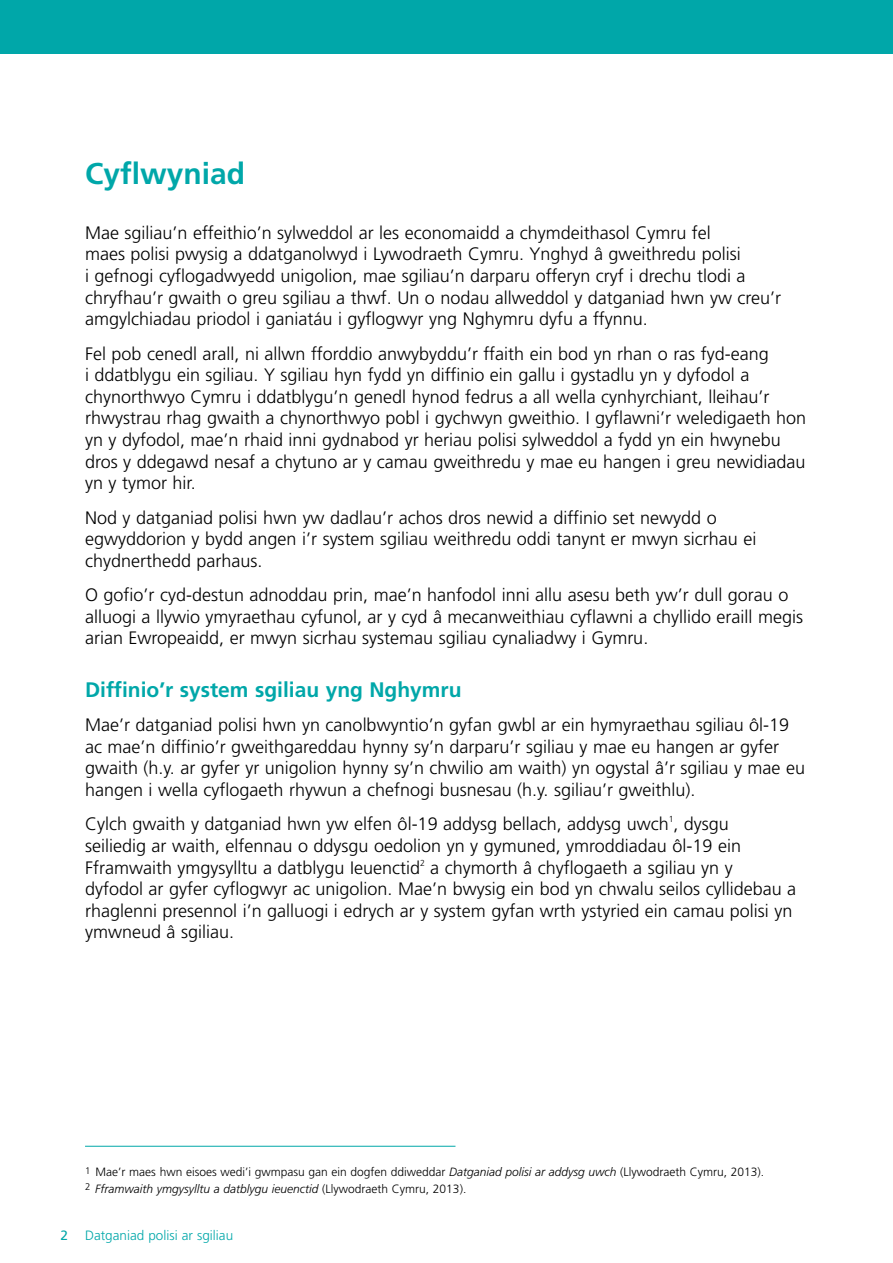
<style>
.page{position:relative;width:893px;height:1263px;background:#fff}
.page>*{position:absolute;margin:0;border:0;box-sizing:border-box;transform-origin:0 0}
.t1{font:700 30px "Frutiger";color:#00a7a9}
.t2{font:700 21px "Frutiger";color:#00a7a9}
.t3{font:300 18px/21.6px "Frutiger";color:#000}
.t4{font:300 13.5px "Frutiger";color:#00a7a9}
.t5{font:13.5px "Frutiger";color:#00a7a9}
.t6{font:300 12px/16.5px "Frutiger";color:#000}
.s1{font-style:italic}
</style>
<div class="page">
<hr style="left:85px;top:1146px;width:370px;height:1px;background:#00a7a9">
<div style="left:0;top:0;width:893px;height:53px;background:#00a7a9"></div>
<h1 class="t1" style="left:85px;top:156px;width:162px">Cyflwyniad</h1>
<p class="t3" style="left:85px;top:222px;width:698px">Mae sgiliau’n effeithio’n sylweddol ar les economaidd a chymdeithasol Cymru fel<br>maes polisi pwysig a ddatganolwyd i Lywodraeth Cymru. Ynghyd â gweithredu polisi<br>i gefnogi cyflogadwyedd unigolion, mae sgiliau’n darparu offeryn cryf i drechu tlodi a chryfhau’r gwaith o greu sgiliau a thwf. Un o nodau allweddol y datganiad hwn yw creu’r amgylchiadau priodol i ganiatáu i gyflogwyr yng Nghymru dyfu a ffynnu.</p>
<p class="t3" style="left:85px;top:343px;width:723px">Fel pob cenedl arall, ni allwn fforddio anwybyddu’r ffaith ein bod yn rhan o ras fyd-eang<br>i ddatblygu ein sgiliau. Y sgiliau hyn fydd yn diffinio ein gallu i gystadlu yn y dyfodol a chynorthwyo Cymru i ddatblygu’n genedl hynod fedrus a all wella cynhyrchiant, lleihau’r rhwystrau rhag gwaith a chynorthwyo pobl i gychwyn gweithio. I gyflawni’r weledigaeth hon yn y dyfodol, mae’n rhaid inni gydnabod yr heriau polisi sylweddol a fydd yn ein hwynebu dros y ddegawd nesaf a chytuno ar y camau gweithredu y mae eu hangen i greu newidiadau yn y tymor hir.</p>
<p class="t3" style="left:85px;top:507px;width:673px">Nod y datganiad polisi hwn yw dadlau’r achos dros newid a diffinio set newydd o egwyddorion y bydd angen i’r system sgiliau weithredu oddi tanynt er mwyn sicrhau ei chydnerthedd parhaus.</p>
<p class="t3" style="left:85px;top:584px;width:720px">O gofio’r cyd-destun adnoddau prin, mae’n hanfodol inni allu asesu beth yw’r dull gorau o alluogi a llywio ymyraethau cyfunol, ar y cyd â mecanweithiau cyflawni a chyllido eraill megis arian Ewropeaidd, er mwyn sicrhau systemau sgiliau cynaliadwy i Gymru.</p>
<p class="t2" style="left:85px;top:677px;width:378px">Diffinio’r system sgiliau yng Nghymru</p>
<p class="t3" style="left:85px;top:714px;width:722px">Mae’r datganiad polisi hwn yn canolbwyntio’n gyfan gwbl ar ein hymyraethau sgiliau ôl-19 ac mae’n diffinio’r gweithgareddau hynny sy’n darparu’r sgiliau y mae eu hangen ar gyfer gwaith (h.y. ar gyfer yr unigolion hynny sy’n chwilio am waith) yn ogystal â’r sgiliau y mae eu hangen i wella cyflogaeth rhywun a chefnogi busnesau (h.y. sgiliau’r gweithlu).</p>
<p class="t3" style="left:85px;top:813px;width:713px">Cylch gwaith y datganiad hwn yw elfen ôl-19 addysg bellach, addysg uwch<sup>1</sup>, dysgu<br>seiliedig ar waith, elfennau o ddysgu oedolion yn y gymuned, ymroddiadau ôl-19 ein Fframwaith ymgysylltu a datblygu Ieuenctid<sup>2</sup> a chymorth â chyflogaeth a sgiliau yn y<br>dyfodol ar gyfer cyflogwyr ac unigolion. Mae’n bwysig ein bod yn chwalu seilos cyllidebau a rhaglenni presennol i’n galluogi i edrych ar y system gyfan wrth ystyried ein camau polisi yn ymwneud â sgiliau.</p>
<p class="t6" style="left:85px;top:1164px;width:681px"><sup>1</sup> Mae’r maes hwn eisoes wedi’i gwmpasu gan ein dogfen ddiweddar <span class="s1">Datganiad polisi ar addysg uwch</span> (Llywodraeth Cymru, 2013).<br><sup>2</sup> <span class="s1">Fframwaith ymgysylltu a datblygu ieuenctid</span> (Llywodraeth Cymru, 2013).</p>
<p class="t5" style="left:61px;top:1227px;width:9px">2</p>
<p class="t4" style="left:85px;top:1228px;width:150px">Datganiad polisi ar sgiliau</p>
</div>
